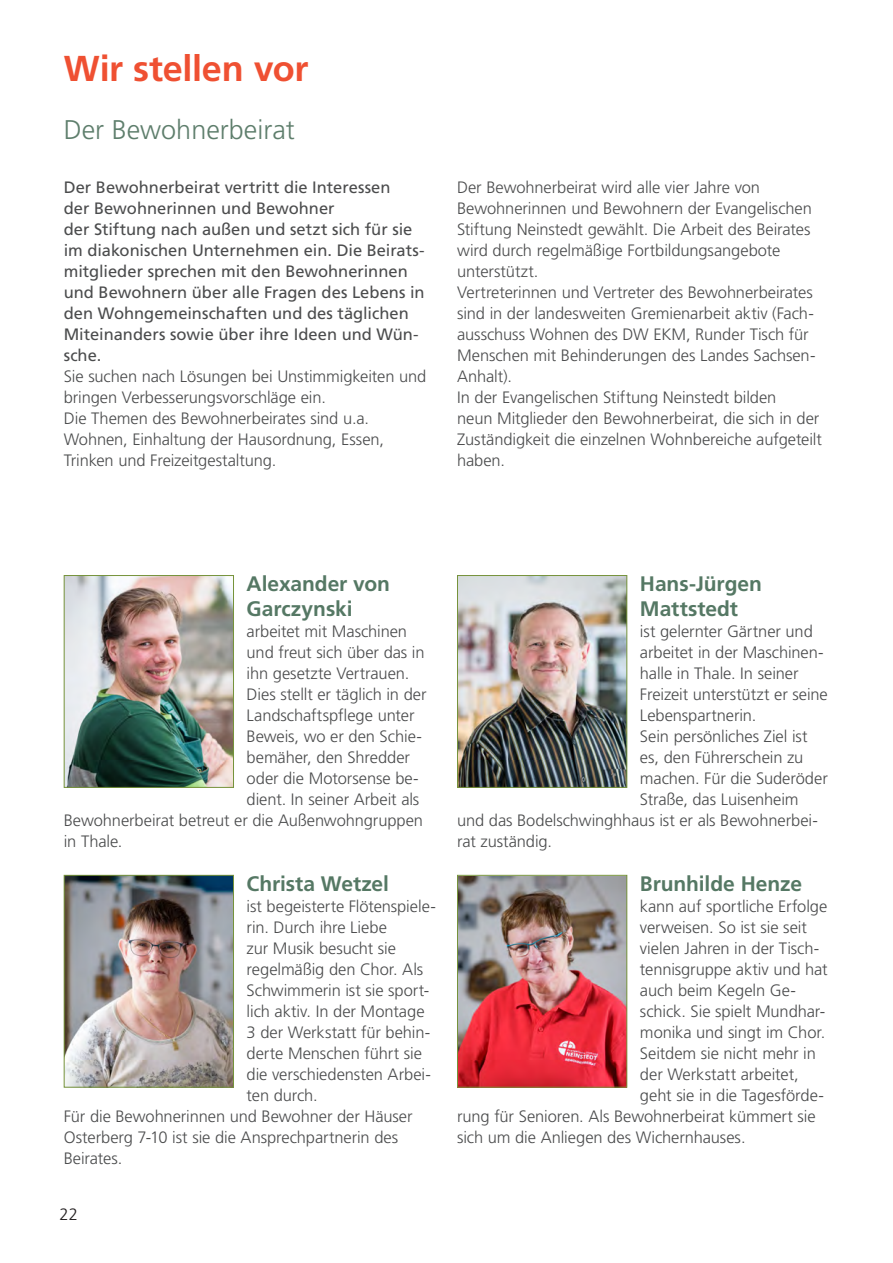
<style>
.page{position:relative;width:893px;height:1263px;background:#fff}
.page>*{position:absolute;margin:0;border:0;box-sizing:border-box;transform-origin:0 0}
.t1{font:700 36px "Frutiger LT Pro";letter-spacing:-.005em;color:#ef5032}
.t2{font:300 27px "Frutiger LT Pro";color:#5e7e6c}
.t3{font:700 21px/25.2px "Frutiger LT Pro";letter-spacing:-.005em;color:#557864}
.t4{font:300 16.5px/21px "Frutiger LT Pro";letter-spacing:-.005em;color:#4b4c4d}
.t5{font:16.5px/21px "Frutiger LT Pro";color:#4b4c4d}
.t6{font:300 16.5px "Frutiger LT Pro";color:#231f20}
</style>
<div class="page">
<img style="left:66px;top:577px;width:166px;height:209px">
<div style="left:64px;top:575px;width:170px;height:213px;border:1px solid #76933b"></div>
<img style="left:459px;top:577px;width:166px;height:209px">
<div style="left:457px;top:575px;width:170px;height:213px;border:1px solid #76933b"></div>
<img style="left:66px;top:877px;width:166px;height:208px">
<div style="left:64px;top:875px;width:170px;height:212px;border:1px solid #76933b"></div>
<img style="left:459px;top:877px;width:166px;height:208px">
<div style="left:457px;top:875px;width:170px;height:212px;border:1px solid #76933b"></div>
<p class="t1" style="left:64px;top:47px;width:246px">Wir stellen vor</p>
<p class="t2" style="left:64px;top:114px;width:233px">Der Bewohnerbeirat</p>
<p class="t5" style="left:64px;top:177px;width:328px">Der Bewohnerbeirat vertritt die Interessen</p>
<p class="t5" style="left:64px;top:198px;width:272px">der Bewohnerinnen und Bewohner</p>
<p class="t5" style="left:64px;top:219px;width:350px">der Stiftung nach außen und setzt sich für sie</p>
<p class="t5" style="left:64px;top:240px;width:362px">im diakonischen Unternehmen ein. Die Beirats&shy;mitglieder sprechen mit den Bewohnerinnen und Bewohnern über alle Fragen des Lebens in den Wohngemeinschaften und des täglichen Miteinanders sowie über ihre Ideen und Wün&shy;sche.</p>
<p class="t4" style="left:64px;top:366px;width:364px">Sie suchen nach Lösungen bei Unstimmigkeiten und bringen Verbesserungsvorschläge ein.</p>
<p class="t4" style="left:64px;top:408px;width:307px">Die Themen des Bewohnerbeirates sind u.a.</p>
<p class="t4" style="left:64px;top:429px;width:322px">Wohnen, Einhaltung der Hausordnung, Essen,</p>
<p class="t4" style="left:64px;top:450px;width:214px">Trinken und Freizeitgestaltung.</p>
<p class="t4" style="left:457px;top:177px;width:305px">Der Bewohnerbeirat wird alle vier Jahre von</p>
<p class="t4" style="left:457px;top:198px;width:356px;text-align:justify">Bewohnerinnen und Bewohnern der Evangelischen Stiftung Neinstedt gewählt. Die Arbeit des Beirates wird durch regelmäßige Fortbildungsangebote</p>
<p class="t4" style="left:457px;top:261px;width:83px">unterstützt.</p>
<p class="t4" style="left:457px;top:282px;width:360px">Vertreterinnen und Vertreter des Bewohnerbeirates sind in der landesweiten Gremienarbeit aktiv (Fach&shy;ausschuss Wohnen des DW EKM, Runder Tisch für Menschen mit Behinderungen des Landes Sachsen-Anhalt).</p>
<p class="t4" style="left:457px;top:387px;width:321px">In der Evangelischen Stiftung Neinstedt bilden</p>
<p class="t4" style="left:457px;top:408px;width:366px">neun Mitglieder den Bewohnerbeirat, die sich in der<br>Zuständigkeit die einzelnen Wohnbereiche aufgeteilt haben.</p>
<p class="t3" style="left:247px;top:571px;width:145px">Alexander von<br>Garczynski</p>
<p class="t4" style="left:247px;top:621px;width:162px">arbeitet mit Maschinen</p>
<p class="t4" style="left:247px;top:642px;width:179px">und freut sich über das in</p>
<p class="t4" style="left:247px;top:663px;width:164px">ihn gesetzte Vertrauen.</p>
<p class="t4" style="left:247px;top:684px;width:181px">Dies stellt er täglich in der</p>
<p class="t4" style="left:247px;top:705px;width:169px">Landschaftspflege unter</p>
<p class="t4" style="left:247px;top:726px;width:177px">Beweis, wo er den Schie-</p>
<p class="t4" style="left:247px;top:747px;width:165px">bemäher, den Shredder</p>
<p class="t4" style="left:247px;top:768px;width:174px">oder die Motorsense be-</p>
<p class="t4" style="left:247px;top:789px;width:174px">dient. In seiner Arbeit als</p>
<p class="t4" style="left:64px;top:810px;width:361px">Bewohnerbeirat betreut er die Außenwohngruppen</p>
<p class="t4" style="left:64px;top:831px;width:60px">in Thale.</p>
<p class="t3" style="left:247px;top:871px;width:144px">Christa Wetzel</p>
<p class="t4" style="left:247px;top:895px;width:191px">ist begeisterte Flötenspiele&shy;rin. Durch ihre Liebe</p>
<p class="t4" style="left:247px;top:938px;width:151px">zur Musik besucht sie</p>
<p class="t4" style="left:247px;top:959px;width:185px">regelmäßig den Chor. Als<br>Schwimmerin ist sie sport&shy;lich aktiv. In der Montage<br>3 der Werkstatt für behin&shy;derte Menschen führt sie</p>
<p class="t4" style="left:247px;top:1064px;width:186px">die verschiedensten Arbei&shy;ten durch.</p>
<p class="t4" style="left:64px;top:1106px;width:350px">Für die Bewohnerinnen und Bewohner der Häuser<br>Osterberg 7-10 ist sie die Ansprechpartnerin des<br>Beirates.</p>
<p class="t6" style="left:60px;top:1205px;width:20px">22</p>
<p class="t3" style="left:640px;top:571px;width:124px">Hans-Jürgen</p>
<p class="t3" style="left:640px;top:596px;width:99px">Mattstedt</p>
<p class="t4" style="left:640px;top:621px;width:189px">ist gelernter Gärtner und arbeitet in der Maschinen&shy;halle in Thale. In seiner<br>Freizeit unterstützt er seine<br>Lebenspartnerin.</p>
<p class="t4" style="left:640px;top:726px;width:169px">Sein persönliches Ziel ist</p>
<p class="t4" style="left:640px;top:747px;width:165px">es, den Führerschein zu</p>
<p class="t4" style="left:640px;top:768px;width:189px">machen. Für die Suderöder</p>
<p class="t4" style="left:640px;top:789px;width:160px">Straße, das Luisenheim</p>
<p class="t4" style="left:457px;top:810px;width:362px">und das Bodelschwinghhaus ist er als Bewohnerbei-</p>
<p class="t4" style="left:457px;top:831px;width:96px">rat zuständig.</p>
<p class="t3" style="left:640px;top:871px;width:164px">Brunhilde Henze</p>
<p class="t4" style="left:640px;top:895px;width:189px">kann auf sportliche Erfolge</p>
<p class="t4" style="left:640px;top:916px;width:168px">verweisen. So ist sie seit</p>
<p class="t4" style="left:640px;top:938px;width:181px">vielen Jahren in der Tisch-</p>
<p class="t4" style="left:640px;top:959px;width:189px">tennisgruppe aktiv und hat</p>
<p class="t4" style="left:640px;top:980px;width:157px">auch beim Kegeln Ge-</p>
<p class="t4" style="left:640px;top:1001px;width:187px">schick. Sie spielt Mundhar-</p>
<p class="t4" style="left:640px;top:1022px;width:187px">monika und singt im Chor.</p>
<p class="t4" style="left:640px;top:1043px;width:177px">Seitdem sie nicht mehr in</p>
<p class="t4" style="left:640px;top:1064px;width:160px">der Werkstatt arbeitet,</p>
<p class="t4" style="left:640px;top:1085px;width:185px">geht sie in die Tagesförde-</p>
<p class="t4" style="left:457px;top:1106px;width:360px">rung für Senioren. Als Bewohnerbeirat kümmert sie</p>
<p class="t4" style="left:457px;top:1127px;width:290px">sich um die Anliegen des Wichernhauses.</p>
</div>
